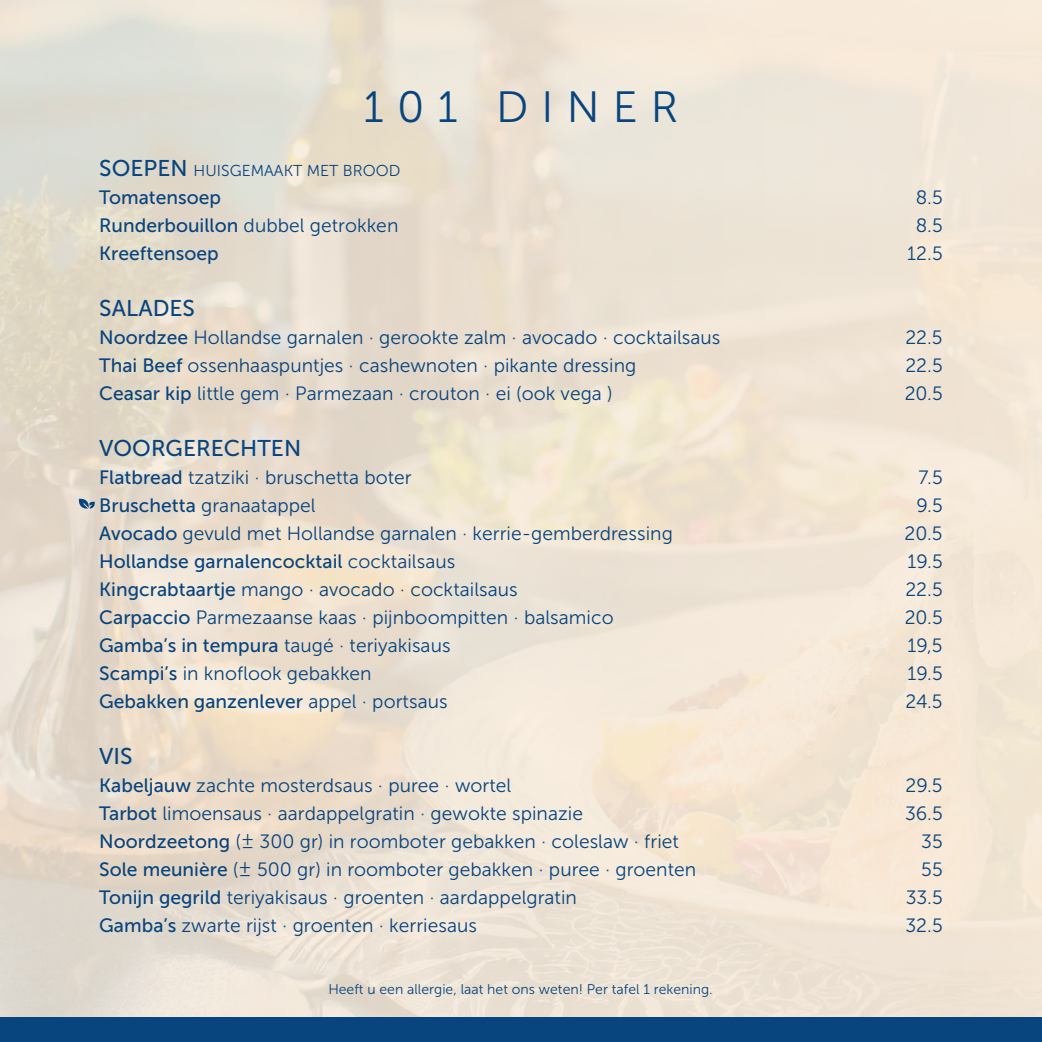
<style>
.page{position:relative;width:1042px;height:1042px;background:#fff}
.page>*{position:absolute;margin:0;border:0;box-sizing:border-box;transform-origin:0 0}
.t1{font:43.75px "Museo Sans 300";letter-spacing:.3em;color:#08447e}
.t2{font:22.75px "Museo Sans 500";color:#08447e}
.t3{font:19.25px "Museo Sans 300";color:#08447e}
.t4{font:19.25px "Museo Sans 500";color:#08447e}
.t5{font:15.75px "Museo Sans 300";color:#08447e}
.t6{font:14px "Museo Sans 300";color:#08447e}
.s1{font-family:"Museo Sans 500";font-size:22.75px}
.s2{font-family:"Museo Sans 500"}
.s3{font-family:"Museo Sans 300"}
</style>
<div class="page">
<div style="left:0;top:1017px;width:1042px;height:25px;background:#08447e"></div>
<svg style="left:79px;top:499px;width:16px;height:10px"></svg>
<h1 class="t1" style="left:363px;top:83px;width:316px">101 DINER</h1>
<p class="t5" style="left:99px;top:162px;width:303px"><span class="s1">SOEPEN</span> HUISGEMAAKT MET BROOD</p>
<p class="t4" style="left:99px;top:187px;width:123px">Tomatensoep</p>
<p class="t3" style="left:916px;top:187px;width:28px">8.5</p>
<p class="t3" style="left:99px;top:215px;width:301px"><span class="s2">Runderbouillon</span> dubbel getrokken</p>
<p class="t3" style="left:916px;top:215px;width:28px">8.5</p>
<p class="t4" style="left:99px;top:243px;width:121px">Kreeftensoep</p>
<p class="t3" style="left:907px;top:243px;width:37px">12.5</p>
<p class="t2" style="left:99px;top:296px;width:97px">SALADES</p>
<p class="t3" style="left:99px;top:327px;width:623px"><span class="s2">Noordzee</span> Hollandse garnalen · gerookte zalm · avocado · cocktailsaus</p>
<p class="t3" style="left:905px;top:327px;width:39px">22.5</p>
<p class="t3" style="left:99px;top:355px;width:538px"><span class="s2">Thai Beef</span> ossenhaaspuntjes · cashewnoten · pikante dressing</p>
<p class="t3" style="left:905px;top:355px;width:39px">22.5</p>
<p class="t3" style="left:99px;top:383px;width:515px"><span class="s2">Ceasar kip</span> little gem · Parmezaan · crouton · ei (ook vega )</p>
<p class="t3" style="left:904px;top:383px;width:40px">20.5</p>
<p class="t2" style="left:99px;top:436px;width:203px">VOORGERECHTEN</p>
<p class="t3" style="left:99px;top:467px;width:314px"><span class="s2">Flatbread</span> tzatziki · bruschetta boter</p>
<p class="t3" style="left:918px;top:467px;width:26px">7.5</p>
<p class="t3" style="left:99px;top:495px;width:218px"><span class="s2">Bruschetta</span> granaatappel</p>
<p class="t3" style="left:916px;top:495px;width:28px">9.5</p>
<p class="t3" style="left:99px;top:523px;width:575px"><span class="s2">Avocado</span> gevuld met Hollandse garnalen · kerrie-gemberdressing</p>
<p class="t3" style="left:904px;top:523px;width:40px">20.5</p>
<p class="t4" style="left:99px;top:551px;width:357px">Hollandse garnalencocktail <span class="s3">cocktailsaus</span></p>
<p class="t3" style="left:907px;top:551px;width:37px">19.5</p>
<p class="t3" style="left:99px;top:579px;width:420px"><span class="s2">Kingcrabtaartje</span> mango · avocado · cocktailsaus</p>
<p class="t3" style="left:905px;top:579px;width:39px">22.5</p>
<p class="t3" style="left:99px;top:607px;width:516px"><span class="s2">Carpaccio</span> Parmezaanse kaas · pijnboompitten · balsamico</p>
<p class="t3" style="left:904px;top:607px;width:40px">20.5</p>
<p class="t3" style="left:99px;top:635px;width:353px"><span class="s2">Gamba’s in tempura</span> taugé · teriyakisaus</p>
<p class="t3" style="left:907px;top:635px;width:37px">19,5</p>
<p class="t3" style="left:99px;top:663px;width:274px"><span class="s2">Scampi’s</span> in knoflook gebakken</p>
<p class="t3" style="left:907px;top:663px;width:37px">19.5</p>
<p class="t4" style="left:99px;top:691px;width:350px">Gebakken ganzenlever <span class="s3">appel · portsaus</span></p>
<p class="t3" style="left:905px;top:691px;width:39px">24.5</p>
<p class="t2" style="left:99px;top:744px;width:35px">VIS</p>
<p class="t3" style="left:99px;top:775px;width:413px"><span class="s2">Kabeljauw</span> zachte mosterdsaus · puree · wortel</p>
<p class="t3" style="left:905px;top:775px;width:39px">29.5</p>
<p class="t3" style="left:99px;top:803px;width:485px"><span class="s2">Tarbot</span> limoensaus · aardappelgratin · gewokte spinazie</p>
<p class="t3" style="left:905px;top:803px;width:39px">36.5</p>
<p class="t3" style="left:99px;top:831px;width:581px"><span class="s2">Noordzeetong</span> (± 300 gr) in roomboter gebakken · coleslaw · friet</p>
<p class="t3" style="left:921px;top:831px;width:23px">35</p>
<p class="t3" style="left:99px;top:859px;width:598px"><span class="s2">Sole meunière</span> (± 500 gr) in roomboter gebakken · puree · groenten</p>
<p class="t3" style="left:921px;top:859px;width:23px">55</p>
<p class="t3" style="left:99px;top:887px;width:479px"><span class="s2">Tonijn gegrild</span> teriyakisaus · groenten · aardappelgratin</p>
<p class="t3" style="left:906px;top:887px;width:38px">33.5</p>
<p class="t3" style="left:99px;top:915px;width:379px"><span class="s2">Gamba’s</span> zwarte rijst · groenten · kerriesaus</p>
<p class="t3" style="left:905px;top:915px;width:39px">32.5</p>
<p class="t6" style="left:328px;top:982px;width:386px">Heeft u een allergie, laat het ons weten! Per tafel 1 rekening.</p>
</div>
